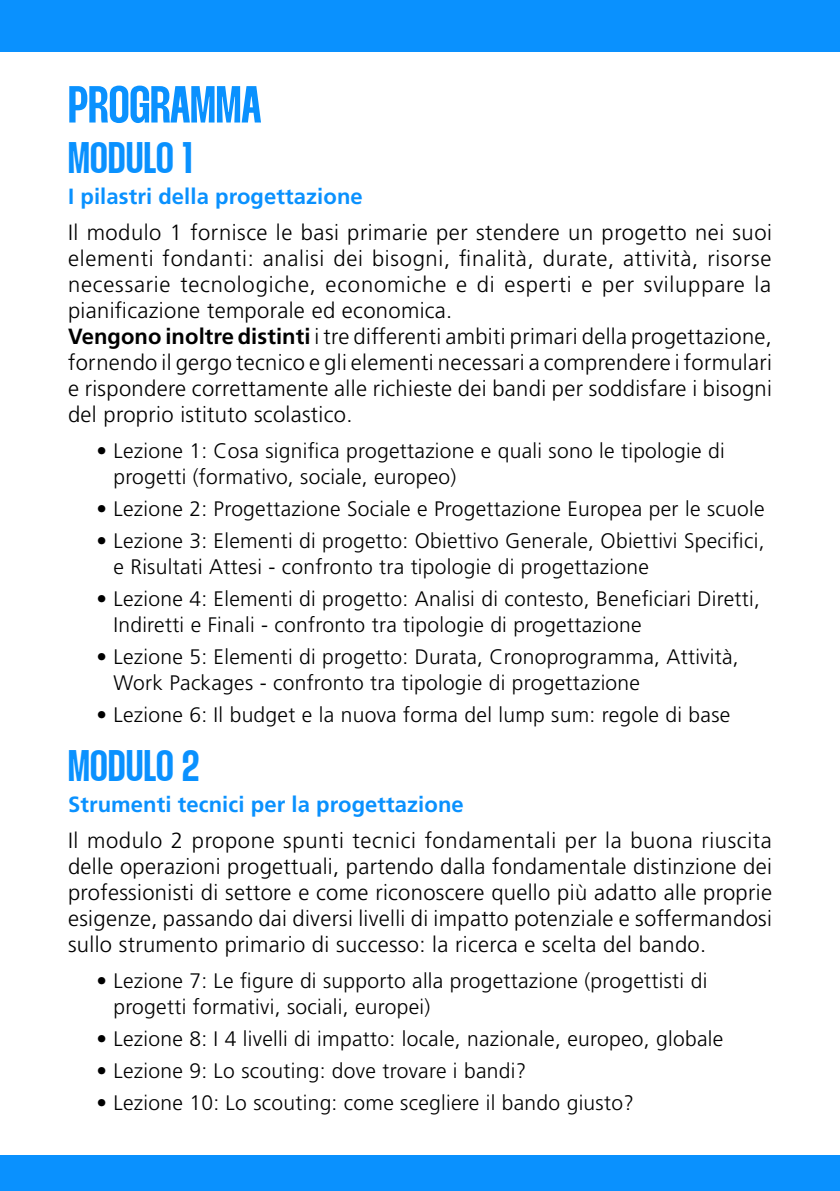
<style>
.page{position:relative;width:840px;height:1191px;background:#fff}
.page>*{position:absolute;margin:0;border:0;box-sizing:border-box;transform-origin:0 0}
.t1{font:52px "Thunder Semi Bold LC";color:#0a91fe}
.t2{font:44px "Thunder Semi Bold LC";letter-spacing:.01em;color:#0a91fe}
.t3{font:300 22px/26px "Frutiger LT Std";letter-spacing:.015em;color:#000}
.t4{font:700 22px "Frutiger LT Std";letter-spacing:.005em;color:#0a91fe}
.t5{font:300 21px/26px "Frutiger LT Std";letter-spacing:.015em;color:#000}
.s1{font-weight:700}
</style>
<div class="page">
<div style="left:0;top:0;width:839px;height:51px;background:#0a91fe"></div>
<div style="left:0;top:1155px;width:839px;height:36px;background:#0a91fe"></div>
<h1 class="t1" style="left:68px;top:81px;width:194px">PROGRAMMA</h1>
<h2 class="t2" style="left:68px;top:137px;width:126px">MODULO 1</h2>
<p class="t4" style="left:68px;top:183px;width:296px">I pilastri della progettazione</p>
<p class="t3" style="left:68px;top:220px;width:705px">Il modulo 1 fornisce le basi primarie per stendere un progetto nei suoi elementi fondanti: analisi dei bisogni, finalità, durate, attività, risorse necessarie tecnologiche, economiche e di esperti e per sviluppare la pianificazione temporale ed economica.<br><span class="s1">Vengono inoltre distinti</span> i tre differenti ambiti primari della progettazione, fornendo il gergo tecnico e gli elementi necessari a comprendere i formulari e rispondere correttamente alle richieste dei bandi per soddisfare i bisogni del proprio istituto scolastico.</p>
<p class="t5" style="left:113px;top:438px;width:612px;text-indent:-17px">• Lezione 1: Cosa significa progettazione e quali sono le tipologie di progetti (formativo, sociale, europeo)</p>
<p class="t5" style="left:96px;top:496px;width:669px">• Lezione 2: Progettazione Sociale e Progettazione Europea per le scuole</p>
<p class="t5" style="left:113px;top:528px;width:652px;text-indent:-17px">• Lezione 3: Elementi di progetto: Obiettivo Generale, Obiettivi Specifici, e Risultati Attesi - confronto tra tipologie di progettazione</p>
<p class="t5" style="left:113px;top:586px;width:647px;text-indent:-17px">• Lezione 4: Elementi di progetto: Analisi di contesto, Beneficiari Diretti,<br>Indiretti e Finali - confronto tra tipologie di progettazione</p>
<p class="t5" style="left:113px;top:644px;width:626px;text-indent:-17px">• Lezione 5: Elementi di progetto: Durata, Cronoprogramma, Attività,<br>Work Packages - confronto tra tipologie di progettazione</p>
<p class="t5" style="left:96px;top:702px;width:635px">• Lezione 6: Il budget e la nuova forma del lump sum: regole di base</p>
<h2 class="t2" style="left:68px;top:745px;width:133px">MODULO 2</h2>
<p class="t4" style="left:68px;top:791px;width:397px">Strumenti tecnici per la progettazione</p>
<p class="t3" style="left:68px;top:828px;width:705px;text-align:justify">Il modulo 2 propone spunti tecnici fondamentali per la buona riuscita delle operazioni progettuali, partendo dalla fondamentale distinzione dei professionisti di settore e come riconoscere quello più adatto alle proprie esigenze, passando dai diversi livelli di impatto potenziale e soffermandosi sullo strumento primario di successo: la ricerca e scelta del bando.</p>
<p class="t5" style="left:113px;top:968px;width:595px;text-indent:-17px">• Lezione 7: Le figure di supporto alla progettazione (progettisti di progetti formativi, sociali, europei)</p>
<p class="t5" style="left:96px;top:1026px;width:628px">• Lezione 8: I 4 livelli di impatto: locale, nazionale, europeo, globale</p>
<p class="t5" style="left:96px;top:1058px;width:431px">• Lezione 9: Lo scouting: dove trovare i bandi?</p>
<p class="t5" style="left:96px;top:1090px;width:538px">• Lezione 10: Lo scouting: come scegliere il bando giusto?</p>
</div>
